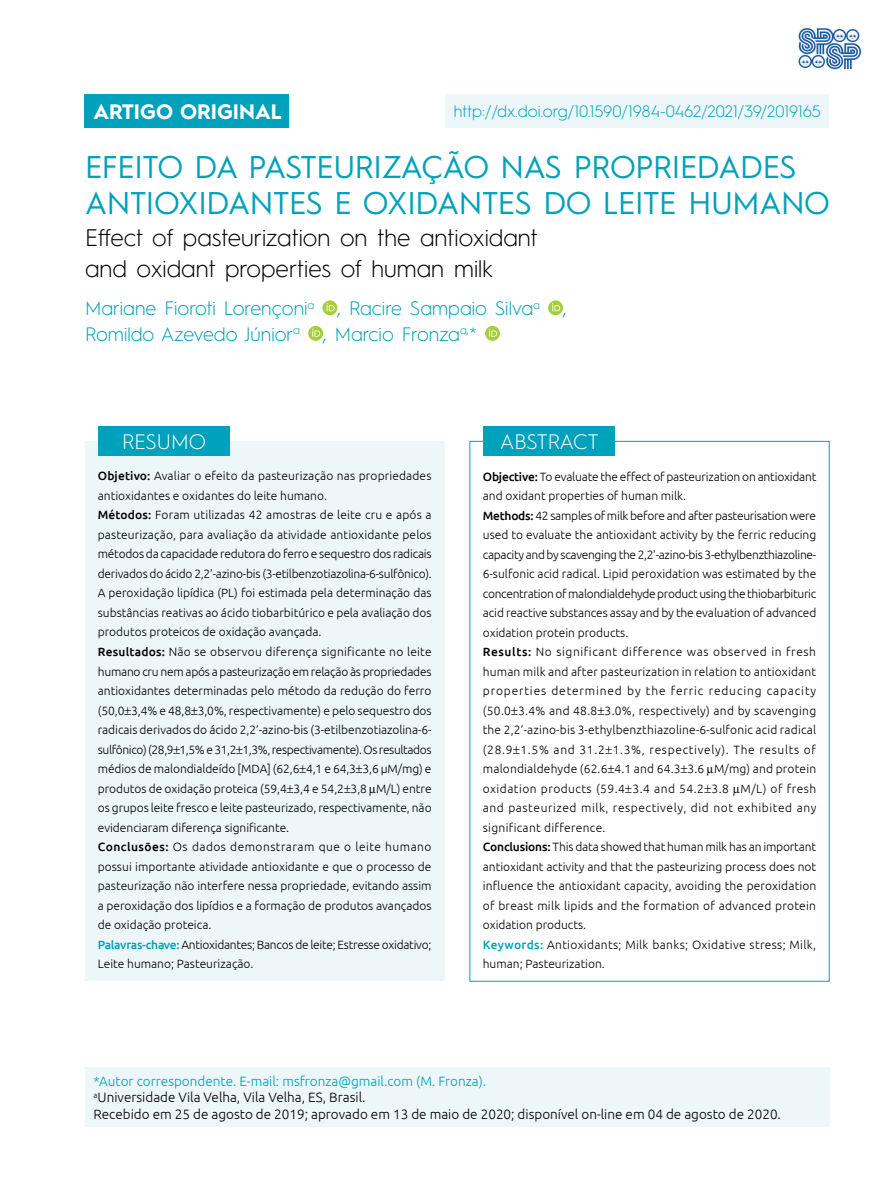
<style>
.page{position:relative;width:893px;height:1191px;background:#fff}
.page>*{position:absolute;margin:0;border:0;box-sizing:border-box;transform-origin:0 0}
.t1{font:31.5px/36px "Hurme Geometric Sans 1";letter-spacing:-.01em;color:#00a1ba}
.t2{font:300 24px/31.5px "Hurme Geometric Sans 1";color:#000}
.t3{font:300 21px "Hurme Geometric Sans 1";letter-spacing:-.005em;color:#fff}
.t4{font:700 21px "Hurme Geometric Sans 1";color:#fff}
.t5{font:300 19.5px/25.5px "Hurme Geometric Sans 1";color:#00a1ba}
.t6{font:300 16.5px "Hurme Geometric Sans 1";color:#00a1ba}
.t7{font:300 13.5px/16.2px "Ubuntu";color:#000}
.t8{font:300 12px/19.5px "Ubuntu";color:#000}
.s1{font-weight:500}
.s2{font-weight:500;color:#00a1ba}
.s3{color:#00a1ba}
</style>
<div class="page">
<div style="left:85px;top:441px;width:359px;height:540px;background:#edf6f9"></div>
<div style="left:98px;top:426px;width:132px;height:30px;background:#00a1ba"></div>
<div style="left:483px;top:426px;width:132px;height:30px;background:#00a1ba"></div>
<div style="left:85px;top:1067px;width:744px;height:60px;background:#edf6f9"></div>
<svg style="left:322px;top:300px;width:15px;height:15px"></svg>
<svg style="left:326px;top:303px;width:9px;height:8px"></svg>
<svg style="left:548px;top:300px;width:15px;height:15px"></svg>
<svg style="left:552px;top:303px;width:8px;height:8px"></svg>
<svg style="left:308px;top:326px;width:15px;height:15px"></svg>
<svg style="left:312px;top:329px;width:8px;height:8px"></svg>
<svg style="left:485px;top:326px;width:15px;height:15px"></svg>
<svg style="left:489px;top:329px;width:8px;height:8px"></svg>
<div style="left:85px;top:94px;width:204px;height:33px;background:#00a1ba"></div>
<div style="left:445px;top:94px;width:384px;height:33px;background:#edf6f9"></div>
<img style="left:798px;top:27px;width:64px;height:43px">
<h3 class="t4" style="left:93px;top:97px;width:190px">ARTIGO ORIGINAL</h3>
<h3 class="t6" style="left:454px;top:100px;width:368px">http://dx.doi.org/10.1590/1984-0462/2021/39/2019165</h3>
<h1 class="t1" style="left:85px;top:147px;width:747px">EFEITO DA PASTEURIZAÇÃO NAS PROPRIEDADES<br>ANTIOXIDANTES E OXIDANTES DO LEITE HUMANO</h1>
<h2 class="t2" style="left:85px;top:220px;width:454px">Effect of pasteurization on the antioxidant and oxidant properties of human milk</h2>
<h3 class="t5" style="left:85px;top:294px;width:483px">Mariane Fioroti Lorençoni<sup>a</sup> , Racire Sampaio Silva<sup>a</sup> ,<br>Romildo Azevedo Júnior<sup>a</sup> , Marcio Fronza<sup>a,</sup>*</h3>
<h3 class="t3" style="left:122px;top:428px;width:85px">RESUMO</h3>
<h3 class="t3" style="left:500px;top:428px;width:100px">ABSTRACT</h3>
<p class="t8" style="left:98px;top:466px;width:335px"><span class="s1">Objetivo:</span> Avaliar o efeito da pasteurização nas propriedades antioxidantes e oxidantes do leite humano.<br><span class="s1">Métodos:</span> Foram utilizadas 42 amostras de leite cru e após a pasteurização, para avaliação da atividade antioxidante pelos métodos da capacidade redutora do ferro e sequestro dos radicais derivados do ácido 2,2’-azino-bis (3-etilbenzotiazolina-6-sulfônico).<br>A peroxidação lipídica (PL) foi estimada pela determinação das substâncias reativas ao ácido tiobarbitúrico e pela avaliação dos produtos proteicos de oxidação avançada.<br><span class="s1">Resultados:</span> Não se observou diferença significante no leite humano cru nem após a pasteurização em relação às propriedades antioxidantes determinadas pelo método da redução do ferro (50,0 3,4% e 48,8 3,0%, respectivamente) e pelo sequestro dos radicais derivados do ácido 2,2’-azino-bis (3-etilbenzotiazolina-6- sulfônico) (28,9 1,5% e 31,2 1,3%, respectivamente). Os resultados médios de malondialdeído [MDA] (62,6 4,1 e 64,3 3,6 µM/mg) e produtos de oxidação proteica (59,4 3,4 e 54,2 3,8 M/L) entre os grupos leite fresco e leite pasteurizado, respectivamente, não evidenciaram diferença significante.<br><span class="s1">Conclusões:</span> Os dados demonstraram que o leite humano possui importante atividade antioxidante e que o processo de pasteurização não interfere nessa propriedade, evitando assim a peroxidação dos lipídios e a formação de produtos avançados de oxidação proteica.<br><span class="s2">Palavras-chave:</span> Antioxidantes; Bancos de leite; Estresse oxidativo; Leite humano; Pasteurização.</p>
<p class="t8" style="left:483px;top:466px;width:335px"><span class="s1">Objective:</span> To evaluate the effect of pasteurization on antioxidant and oxidant properties of human milk.<br><span class="s1">Methods:</span> 42 samples of milk before and after pasteurisation were used to evaluate the antioxidant activity by the ferric reducing capacity and by scavenging the 2,2’-azino-bis 3-ethylbenzthiazoline-6-sulfonic acid radical. Lipid peroxidation was estimated by the concentration of malondialdehyde product using the thiobarbituric acid reactive substances assay and by the evaluation of advanced oxidation protein products.<br><span class="s1">Results:</span> No significant difference was observed in fresh human milk and after pasteurization in relation to antioxidant properties determined by the ferric reducing capacity (50.0 3.4% and 48.8 3.0%, respectively) and by scavenging the 2,2’-azino-bis 3-ethylbenzthiazoline-6-sulfonic acid radical (28.9 1.5% and 31.2 1.3%, respectively). The results of malondialdehyde (62.6 4.1 and 64.3 3.6 M/mg) and protein oxidation products (59.4 3.4 and 54.2 3.8 M/L) of fresh and pasteurized milk, respectively, did not exhibited any significant difference.<br><span class="s1">Conclusions:</span> This data showed that human milk has an important antioxidant activity and that the pasteurizing process does not influence the antioxidant capacity, avoiding the peroxidation of breast milk lipids and the formation of advanced protein oxidation products.<br><span class="s2">Keywords:</span> Antioxidants; Milk banks; Oxidative stress; Milk, human; Pasteurization.</p>
<p class="t7" style="left:94px;top:1073px;width:689px"><span class="s3">*Autor correspondente. E-mail: msfronza@gmail.com (M. Fronza).<br></span><sup>a</sup>Universidade Vila Velha, Vila Velha, ES, Brasil.<br>Recebido em 25 de agosto de 2019; aprovado em 13 de maio de 2020; disponível on-line em 04 de agosto de 2020.</p>
</div>
